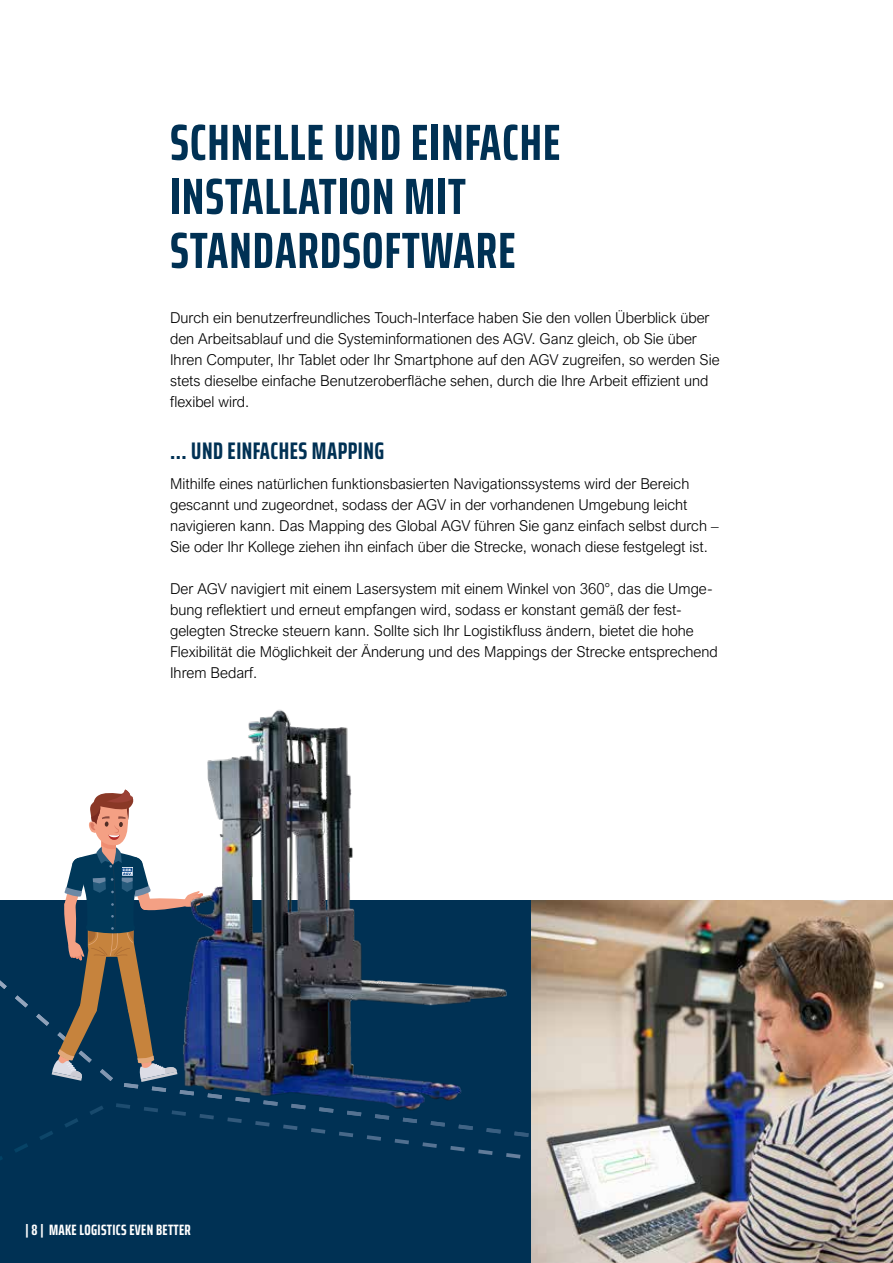
<style>
.page{position:relative;width:893px;height:1263px;background:#fff}
.page>*{position:absolute;margin:0;border:0;box-sizing:border-box;transform-origin:0 0}
.t1{font:700 extra-condensed 51px/54px "Saira";letter-spacing:.02em;color:#003154}
.t2{font:700 extra-condensed 24px "Saira";letter-spacing:.02em;color:#003154}
.t3{font:300 15px/21px "Arial Nova";color:#000}
.t4{font:700 extra-condensed 15px "Saira";letter-spacing:.02em;color:#fff}
</style>
<div class="page">
<div style="left:0;top:901px;width:531px;height:362px;background:#003154"></div>
<img style="left:59px;top:709px;width:494px;height:450px">
<img style="left:531px;top:901px;width:362px;height:362px">
<h1 class="t1" style="left:170px;top:115px;width:392px">SCHNELLE UND EINFACHE<br>INSTALLATION MIT<br>STANDARDSOFTWARE</h1>
<p class="t3" style="left:170px;top:307px;width:551px">Durch ein benutzerfreundliches Touch-Interface haben Sie den vollen Überblick über den Arbeitsablauf und die Systeminformationen des AGV. Ganz gleich, ob Sie über Ihren Computer, Ihr Tablet oder Ihr Smartphone auf den AGV zugreifen, so werden Sie stets dieselbe einfache Benutzeroberfläche sehen, durch die Ihre Arbeit effizient und flexibel wird.</p>
<h2 class="t2" style="left:170px;top:433px;width:216px">... UND EINFACHES MAPPING</h2>
<p class="t3" style="left:170px;top:473px;width:550px">Mithilfe eines natürlichen funktionsbasierten Navigationssystems wird der Bereich gescannt und zugeordnet, sodass der AGV in der vorhandenen Umgebung leicht navigieren kann. Das Mapping des Global AGV führen Sie ganz einfach selbst durch – Sie oder Ihr Kollege ziehen ihn einfach über die Strecke, wonach diese festgelegt ist.</p>
<p class="t3" style="left:170px;top:578px;width:549px">Der AGV navigiert mit einem Lasersystem mit einem Winkel von 360°, das die Umge&shy;bung reflektiert und erneut empfangen wird, sodass er konstant gemäß der fest&shy;gelegten Strecke steuern kann. Sollte sich Ihr Logistikfluss ändern, bietet die hohe Flexibilität die Möglichkeit der Änderung und des Mappings der Strecke entsprechend Ihrem Bedarf.</p>
<p class="t4" style="left:26px;top:1219px;width:167px">| 8 | MAKE LOGISTICS EVEN BETTER</p>
</div>
